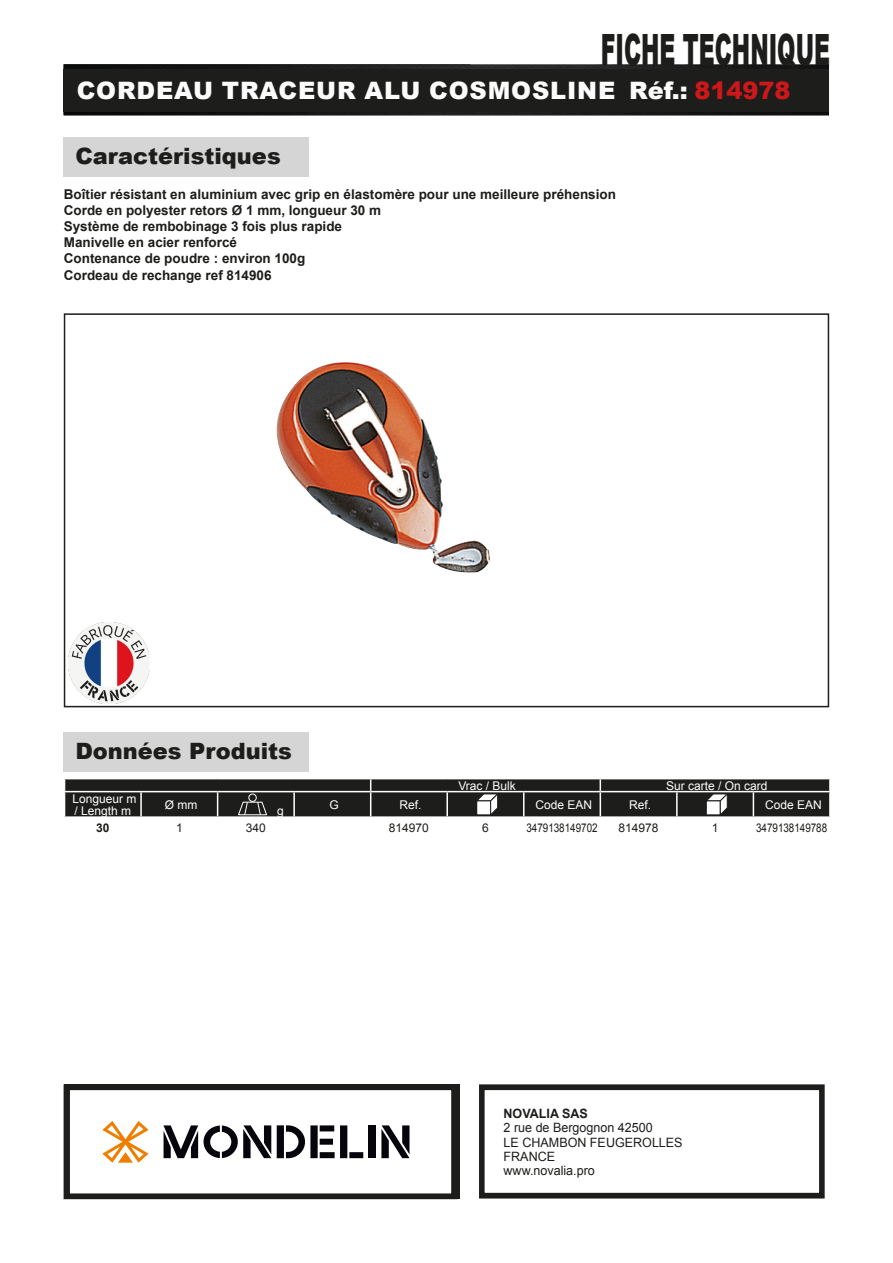
<style>
.page{position:relative;width:893px;height:1263px;background:#fff}
.page>*{position:absolute;margin:0;border:0;box-sizing:border-box;transform-origin:0 0}
.t1{font:900 43.2px "Arial";color:#1d1d1b;scale:.51 1}
.t2{font:900 24px "Arial";letter-spacing:.035em;color:#fcfcfc}
.t3{font:900 22.5px "Arial";color:#1d1d1b}
.t4{font:700 13.5px/16.2px "Arial";color:#1d1d1b}
.t5{font:12.9px/14.2px "Arial";color:#1d1d1b}
.t6{font:700 12.9px "Arial";color:#1d1d1b}
.t7{font:12px/12px "Arial";color:#fff}
.t8{font:12px "Arial";color:#1d1d1b;scale:.82 1}
.t9{font:12px "Arial";color:#1d1d1b}
.t10{font:700 12px "Arial";color:#1d1d1b}
.s1{color:#cd171a}
</style>
<div class="page">
<img style="left:64px;top:64px;width:765px;height:51px">
<div style="left:64px;top:69px;width:765px;height:43px;background:#1d1d1b"></div>
<div style="left:479px;top:1084px;width:346px;height:114px;border:6px solid #1d1d1b"></div>
<div style="left:64px;top:137px;width:245px;height:40px;background:#d5d5d5"></div>
<div style="left:64px;top:313px;width:765px;height:394px;border:2px solid #1d1d1b"></div>
<div style="left:64px;top:732px;width:245px;height:40px;background:#d5d5d5"></div>
<svg style="left:64px;top:779px;width:766px;height:38px;background:#353533"></svg>
<img style="left:276px;top:362px;width:214px;height:211px">
<img style="left:69px;top:622px;width:81px;height:81px">
<div style="left:64px;top:1084px;width:393px;height:115px;border:6px solid #1d1d1b"></div>
<svg style="left:277px;top:1125px;width:86px;height:33px"></svg>
<div style="left:369px;top:1125px;width:7px;height:33px;background:#06050b"></div>
<svg style="left:381px;top:1125px;width:28px;height:33px"></svg>
<svg style="left:102px;top:1121px;width:47px;height:42px"></svg>
<svg style="left:164px;top:1125px;width:107px;height:33px"></svg>
<h1 class="t1" style="left:601px;top:18px;width:451px">FICHE TECHNIQUE</h1>
<h2 class="t2" style="left:77px;top:73px;width:715px">CORDEAU TRACEUR ALU COSMOSLINE Réf.: <span class="s1">814978</span></h2>
<h3 class="t3" style="left:75px;top:140px;width:207px">Caractéristiques</h3>
<p class="t4" style="left:64px;top:186px;width:554px">Boîtier résistant en aluminium avec grip en élastomère pour une meilleure préhension Corde en polyester retors Ø 1 mm, longueur 30 m<br>Système de rembobinage 3 fois plus rapide<br>Manivelle en acier renforcé<br>Contenance de poudre : environ 100g<br>Cordeau de rechange ref 814906</p>
<h3 class="t3" style="left:75px;top:735px;width:218px">Données Produits</h3>
<p class="t7" style="left:72px;top:792px;width:66px">Longueur m / Length m</p>
<p class="t7" style="left:165px;top:798px;width:34px">Ø mm</p>
<p class="t7" style="left:277px;top:805px;width:8px">g</p>
<p class="t7" style="left:458px;top:779px;width:59px">Vrac / Bulk</p>
<p class="t7" style="left:666px;top:779px;width:103px">Sur carte / On card</p>
<p class="t7" style="left:329px;top:798px;width:11px">G</p>
<p class="t7" style="left:400px;top:798px;width:24px">Ref.</p>
<p class="t7" style="left:535px;top:798px;width:58px">Code EAN</p>
<p class="t7" style="left:629px;top:798px;width:24px">Ref.</p>
<p class="t7" style="left:765px;top:798px;width:58px">Code EAN</p>
<p class="t10" style="left:96px;top:819px;width:15px">30</p>
<p class="t9" style="left:176px;top:819px;width:8px">1</p>
<p class="t9" style="left:246px;top:819px;width:22px">340</p>
<p class="t9" style="left:389px;top:819px;width:42px">814970</p>
<p class="t9" style="left:482px;top:819px;width:8px">6</p>
<p class="t8" style="left:526px;top:819px;width:88px">3479138149702</p>
<p class="t9" style="left:619px;top:819px;width:42px">814978</p>
<p class="t9" style="left:712px;top:819px;width:8px">1</p>
<p class="t8" style="left:756px;top:819px;width:88px">3479138149788</p>
<p class="t6" style="left:504px;top:1105px;width:86px">NOVALIA SAS</p>
<p class="t5" style="left:504px;top:1121px;width:181px">2 rue de Bergognon 42500<br>LE CHAMBON FEUGEROLLES<br>FRANCE<br>www.novalia.pro</p>
</div>
